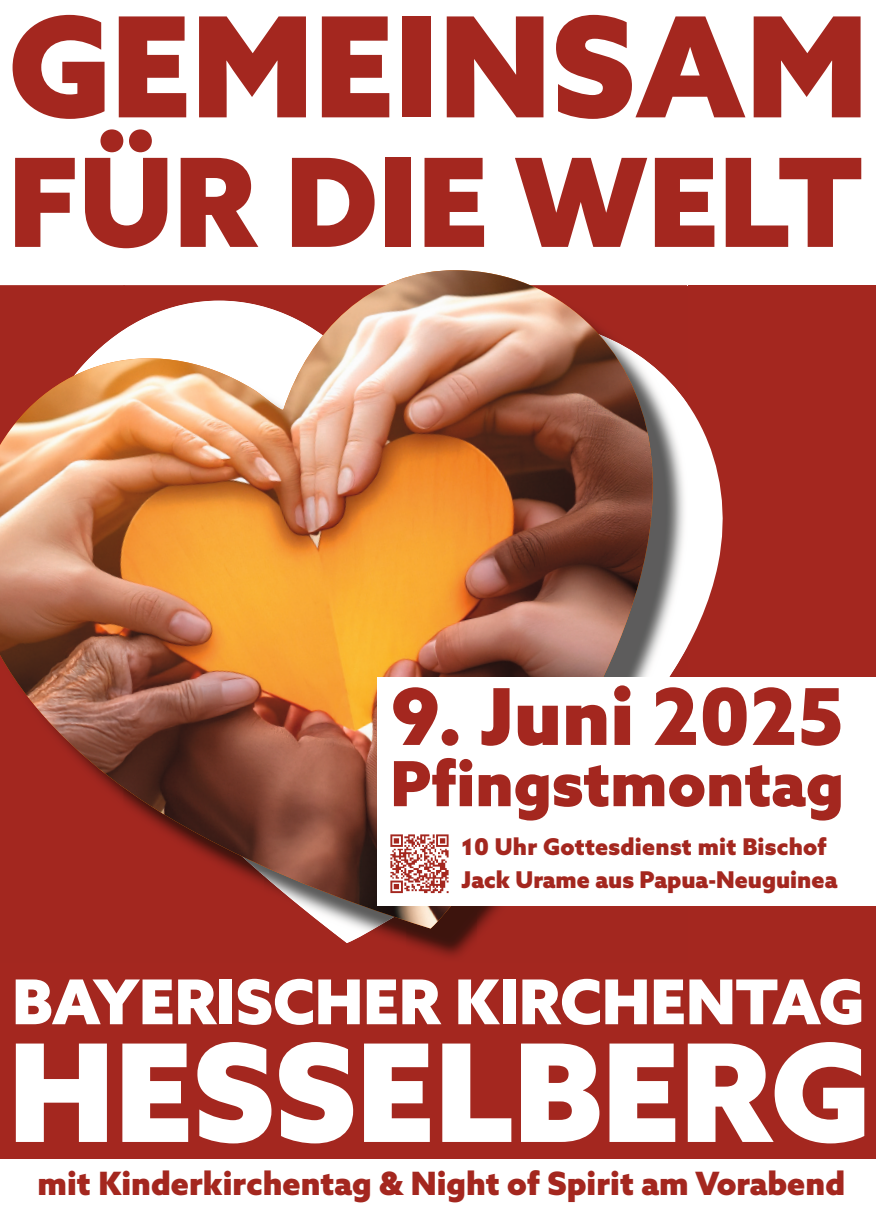
<style>
.page{position:relative;width:876px;height:1225px;background:#fff}
.page>*{position:absolute;margin:0;border:0;box-sizing:border-box;transform-origin:0 0}
.t1{font:900 139.4px "Azo Sans";color:#a4271f}
.t2{font:900 135.8px "Azo Sans";color:#fff}
.t3{font:900 123px "Azo Sans";color:#a4271f}
.t4{font:900 78.4px "Azo Sans";color:#a4271f}
.t5{font:900 62.2px "Azo Sans";color:#a4271f}
.t6{font:900 61.8px "Azo Sans";color:#fff}
.t7{font:900 32.2px "Azo Sans";color:#a4271f}
.t8{font:900 23px/32.2px "Azo Sans";letter-spacing:.005em;color:#a4271f}
</style>
<div class="page">
<div style="left:0;top:285px;width:876px;height:873px;background:#a4271f"></div>
<svg style="left:687px;top:285px;width:51px;height:621px"></svg>
<img style="left:673px;top:385px;width:14px;height:286px">
<img style="left:327px;top:928px;width:138px;height:15px">
<img style="left:0;top:270px;width:673px;height:658px">
<div style="left:377px;top:677px;width:499px;height:228px;background:#fff"></div>
<img style="left:390px;top:834px;width:59px;height:60px">
<h1 class="t1" style="left:8px;top:-25px;width:862px">GEMEINSAM</h1>
<h3 class="t3" style="left:8px;top:121px;width:855px">FÜR DIE WELT</h3>
<h3 class="t4" style="left:390px;top:664px;width:455px">9. Juni 2025</h3>
<h3 class="t5" style="left:390px;top:742px;width:455px">Pfingstmontag</h3>
<p class="t8" style="left:462px;top:830px;width:377px">10 Uhr Gottesdienst mit Bischof<br>Jack Urame aus Papua-Neuguinea</p>
<h3 class="t6" style="left:12px;top:961px;width:853px">BAYERISCHER KIRCHENTAG</h3>
<h2 class="t2" style="left:8px;top:1002px;width:864px">HESSELBERG</h2>
<h3 class="t7" style="left:38px;top:1162px;width:809px">mit Kinderkirchentag &amp; Night of Spirit am Vorabend</h3>
</div>
